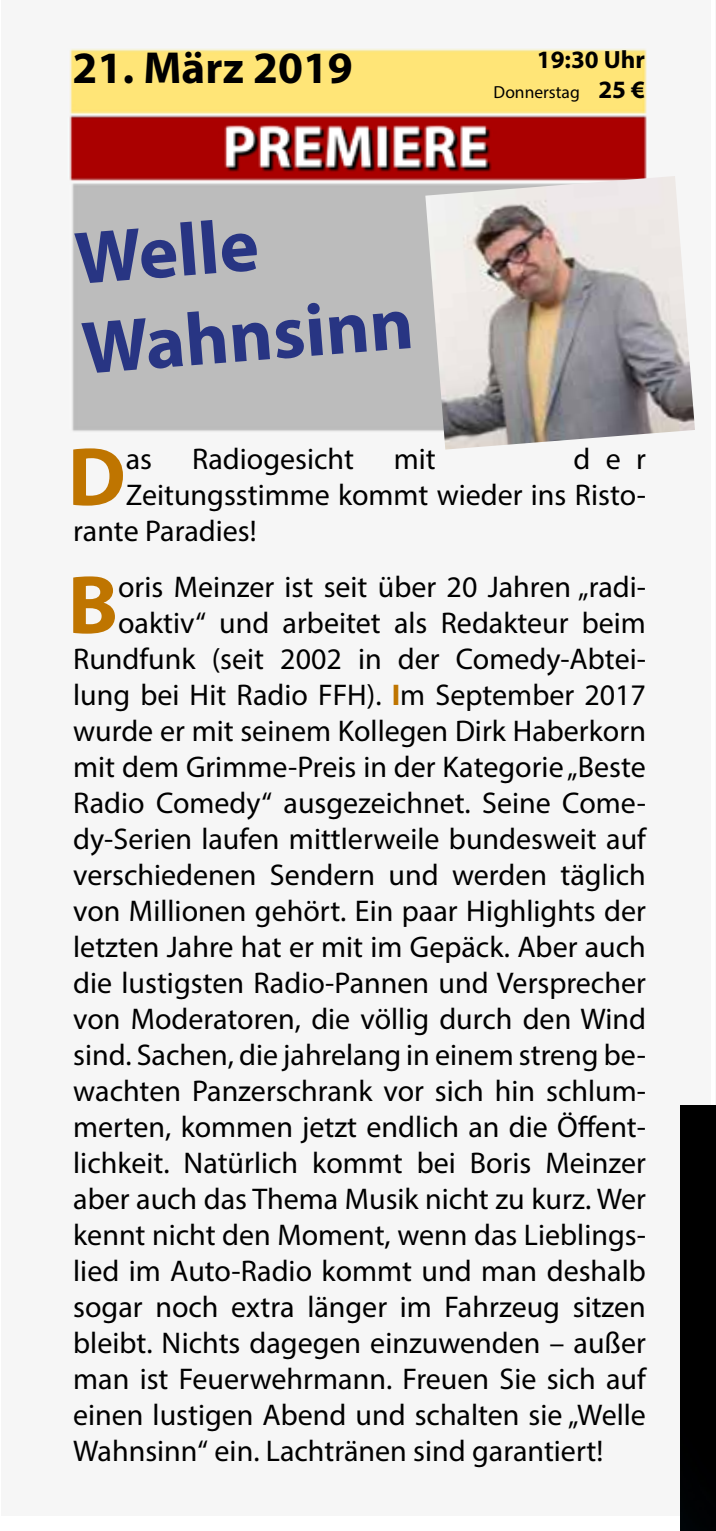
<style>
.page{position:relative;width:716px;height:1531px;background:#fff}
.page>*{position:absolute;margin:0;border:0;box-sizing:border-box;transform-origin:0 0}
.t1{font:700 83.5px "Myriad Pro";color:#bf7500}
.t2{font:700 75px/90.5px "Myriad Pro";color:#283583}
.t3{font:700 45px "Myriad Pro";color:#000}
.t4{font:30px "Myriad Pro";color:#000}
.t5{font:700 25px "Myriad Pro";color:#000}
.t6{font:17.5px "Myriad Pro";color:#000}
.s1{font-weight:700;font-size:25px}
.s2{font-weight:700;color:#bf7500}
</style>
<div class="page">
<img style="left:69px;top:48px;width:641px;height:1058px">
<img style="left:425px;top:176px;width:270px;height:274px">
<div style="left:680px;top:1106px;width:36px;height:425px;background:#000"></div>
<h3 class="t3" style="left:73px;top:39px;width:282px">21. März 2019</h3>
<p class="t5" style="left:537px;top:44px;width:110px">19:30 Uhr</p>
<p class="t6" style="left:493px;top:82px;width:153px">Donnerstag <span class="s1">25 €</span></p>
<h2 class="t2" style="left:70px;top:212px;width:333px;rotate:-5deg">Welle<br>Wahnsinn</h2>
<h1 class="t1" style="left:68px;top:422px;width:60px">D</h1>
<p class="t4" style="left:126px;top:440px;width:28px">as</p>
<p class="t4" style="left:192px;top:440px;width:163px">Radiogesicht</p>
<p class="t4" style="left:394px;top:440px;width:43px">mit</p>
<p class="t4" style="left:573px;top:440px;width:74px">der</p>
<p class="t4" style="left:126px;top:476px;width:521px">Zeitungsstimme kommt wieder ins Risto-</p>
<p class="t4" style="left:73px;top:512px;width:185px">rante Paradies!</p>
<h1 class="t1" style="left:68px;top:550px;width:52px">B</h1>
<p class="t4" style="left:118px;top:568px;width:529px">oris Meinzer ist seit über 20 Jahren „radi-</p>
<p class="t4" style="left:118px;top:604px;width:529px">oaktiv“ und arbeitet als Redakteur beim</p>
<p class="t4" style="left:73px;top:640px;width:574px">Rundfunk (seit 2002 in der Comedy-Abtei-</p>
<p class="t4" style="left:73px;top:676px;width:574px">lung bei Hit Radio FFH). <span class="s2">I</span>m September 2017</p>
<p class="t4" style="left:73px;top:712px;width:574px">wurde er mit seinem Kollegen Dirk Haberkorn</p>
<p class="t4" style="left:73px;top:748px;width:574px">mit dem Grimme-Preis in der Kategorie „Beste</p>
<p class="t4" style="left:73px;top:784px;width:574px">Radio Comedy“ ausgezeichnet. Seine Come-</p>
<p class="t4" style="left:73px;top:820px;width:574px">dy-Serien laufen mittlerweile bundesweit auf</p>
<p class="t4" style="left:73px;top:856px;width:574px">verschiedenen Sendern und werden täglich</p>
<p class="t4" style="left:73px;top:892px;width:574px">von Millionen gehört. Ein paar Highlights der</p>
<p class="t4" style="left:73px;top:928px;width:574px">letzten Jahre hat er mit im Gepäck. Aber auch</p>
<p class="t4" style="left:73px;top:964px;width:574px">die lustigsten Radio-Pannen und Versprecher</p>
<p class="t4" style="left:73px;top:1000px;width:574px">von Moderatoren, die völlig durch den Wind</p>
<p class="t4" style="left:73px;top:1036px;width:574px">sind. Sachen, die jahrelang in einem streng be-</p>
<p class="t4" style="left:73px;top:1072px;width:574px">wachten Panzerschrank vor sich hin schlum-</p>
<p class="t4" style="left:73px;top:1108px;width:574px">merten, kommen jetzt endlich an die Öffent-</p>
<p class="t4" style="left:73px;top:1144px;width:574px">lichkeit. Natürlich kommt bei Boris Meinzer</p>
<p class="t4" style="left:73px;top:1180px;width:574px">aber auch das Thema Musik nicht zu kurz. Wer</p>
<p class="t4" style="left:73px;top:1216px;width:574px">kennt nicht den Moment, wenn das Lieblings-</p>
<p class="t4" style="left:73px;top:1252px;width:574px">lied im Auto-Radio kommt und man deshalb</p>
<p class="t4" style="left:73px;top:1288px;width:574px">sogar noch extra länger im Fahrzeug sitzen</p>
<p class="t4" style="left:73px;top:1324px;width:574px">bleibt. Nichts dagegen einzuwenden – außer</p>
<p class="t4" style="left:73px;top:1360px;width:574px">man ist Feuerwehrmann. Freuen Sie sich auf</p>
<p class="t4" style="left:73px;top:1396px;width:574px">einen lustigen Abend und schalten sie „Welle</p>
<p class="t4" style="left:73px;top:1432px;width:531px">Wahnsinn“ ein. Lachtränen sind garantiert!</p>
</div>
